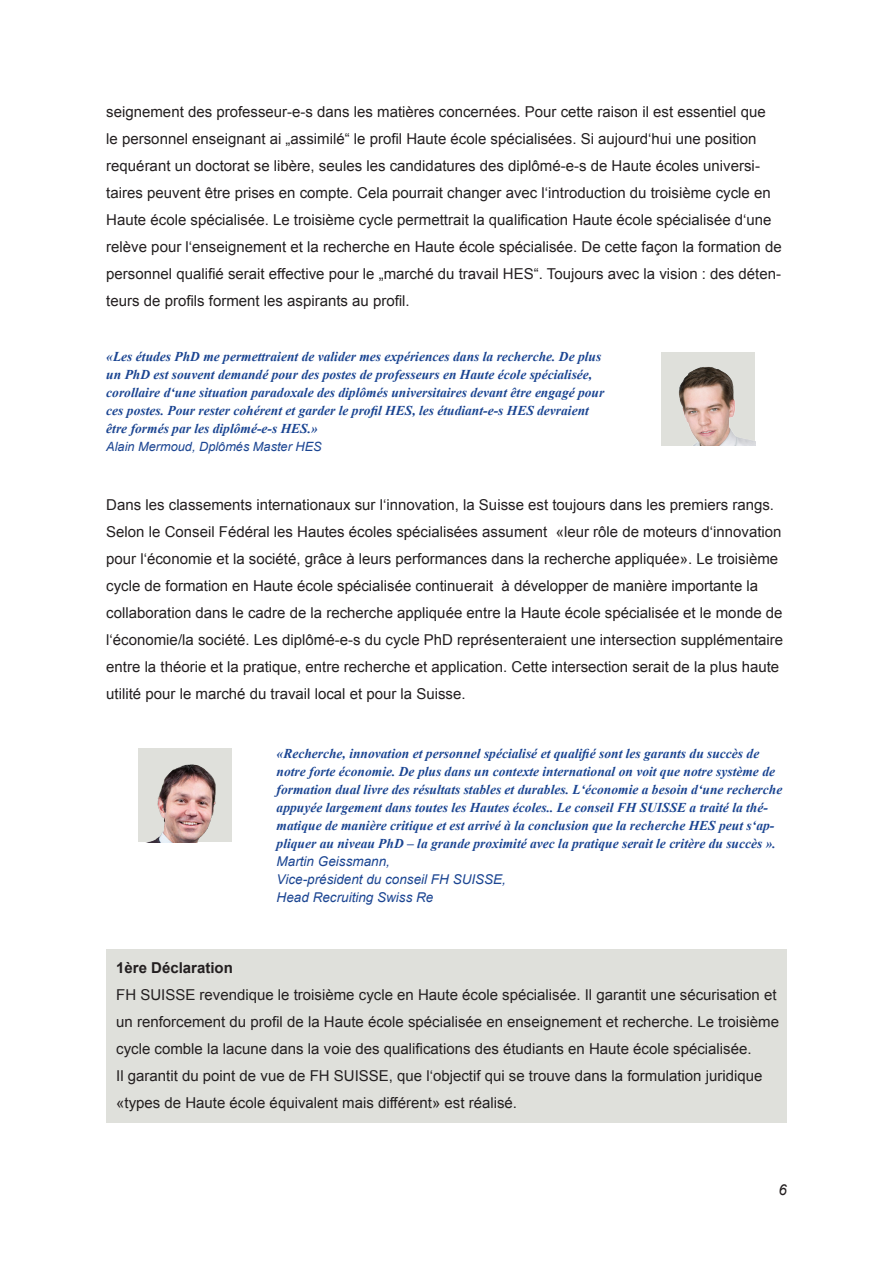
<style>
.page{position:relative;width:893px;height:1263px;background:#fff}
.page>*{position:absolute;margin:0;border:0;box-sizing:border-box;transform-origin:0 0}
.t1{font:15px/27px "Arial";color:#231f20}
.t2{font:700 15px "Arial";color:#231f20}
.t3{font:italic 15px "Arial";color:#231f20}
.t4{font:italic 700 13.5px/18px "Times New Roman";color:#1b4592}
.t5{font:italic 13.5px/18px "Arial";color:#1b4592}
.t6{font:italic 12.75px "Arial";color:#1b4592}
</style>
<div class="page">
<img style="left:662px;top:352px;width:93px;height:93px">
<img style="left:138px;top:748px;width:94px;height:94px">
<div style="left:106px;top:949px;width:681px;height:174px;background:#dfe0db"></div>
<p class="t1" style="left:106px;top:99px;width:677px">seignement des professeur-e-s dans les matières concernées. Pour cette raison il est essentiel que<br>le personnel enseignant ai „assimilé“ le profil Haute école spécialisées. Si aujourd‘hui une position requérant un doctorat se libère, seules les candidatures des diplômé-e-s de Haute écoles universi&shy;taires peuvent être prises en compte. Cela pourrait changer avec l‘introduction du troisième cycle en Haute école spécialisée. Le troisième cycle permettrait la qualification Haute école spécialisée d‘une relève pour l‘enseignement et la recherche en Haute école spécialisée. De cette façon la formation de personnel qualifié serait effective pour le „marché du travail HES“. Toujours avec la vision : des déten&shy;teurs de profils forment les aspirants au profil.</p>
<p class="t4" style="left:106px;top:347px;width:500px">«Les études PhD me permettraient de valider mes expériences dans la recherche. De plus un PhD est souvent demandé pour des postes de professeurs en Haute école spécialisée, corollaire d‘une situation paradoxale des diplômés universitaires devant être engagé pour ces postes. Pour rester cohérent et garder le profil HES, les étudiant-e-s HES devraient être formés par les diplômé-e-s HES.»</p>
<p class="t6" style="left:106px;top:438px;width:217px">Alain Mermoud, Dplômés Master HES</p>
<p class="t1" style="left:106px;top:491px;width:678px">Dans les classements internationaux sur l‘innovation, la Suisse est toujours dans les premiers rangs.<br>Selon le Conseil Fédéral les Hautes écoles spécialisées assument «leur rôle de moteurs d‘innovation pour l‘économie et la société, grâce à leurs performances dans la recherche appliquée». Le troisième cycle de formation en Haute école spécialisée continuerait à développer de manière importante la collaboration dans le cadre de la recherche appliquée entre la Haute école spécialisée et le monde de l‘économie/la société. Les diplômé-e-s du cycle PhD représenteraient une intersection supplémentaire entre la théorie et la pratique, entre recherche et application. Cette intersection serait de la plus haute utilité pour le marché du travail local et pour la Suisse.</p>
<p class="t4" style="left:277px;top:744px;width:507px">«Recherche, innovation et personnel spécialisé et qualifié sont les garants du succès de notre forte économie. De plus dans un contexte international on voit que notre système de formation dual livre des résultats stables et durables. L‘économie a besoin d‘une recherche appuyée largement dans toutes les Hautes écoles.. Le conseil FH SUISSE a traité la thé&shy;matique de manière critique et est arrivé à la conclusion que la recherche HES peut s‘ap&shy;pliquer au niveau PhD – la grande proximité avec la pratique serait le critère du succès ».</p>
<p class="t5" style="left:277px;top:852px;width:231px">Martin Geissmann,<br>Vice-président du conseil FH SUISSE,<br>Head Recruiting Swiss Re</p>
<p class="t2" style="left:116px;top:958px;width:118px">1ère Déclaration</p>
<p class="t1" style="left:116px;top:982px;width:664px">FH SUISSE revendique le troisième cycle en Haute école spécialisée. Il garantit une sécurisation et un renforcement du profil de la Haute école spécialisée en enseignement et recherche. Le troisième cycle comble la lacune dans la voie des qualifications des étudiants en Haute école spécialisée.<br>Il garantit du point de vue de FH SUISSE, que l‘objectif qui se trouve dans la formulation juridique «types de Haute école équivalent mais différent» est réalisé.</p>
<p class="t3" style="left:778px;top:1179px;width:10px">6</p>
</div>
